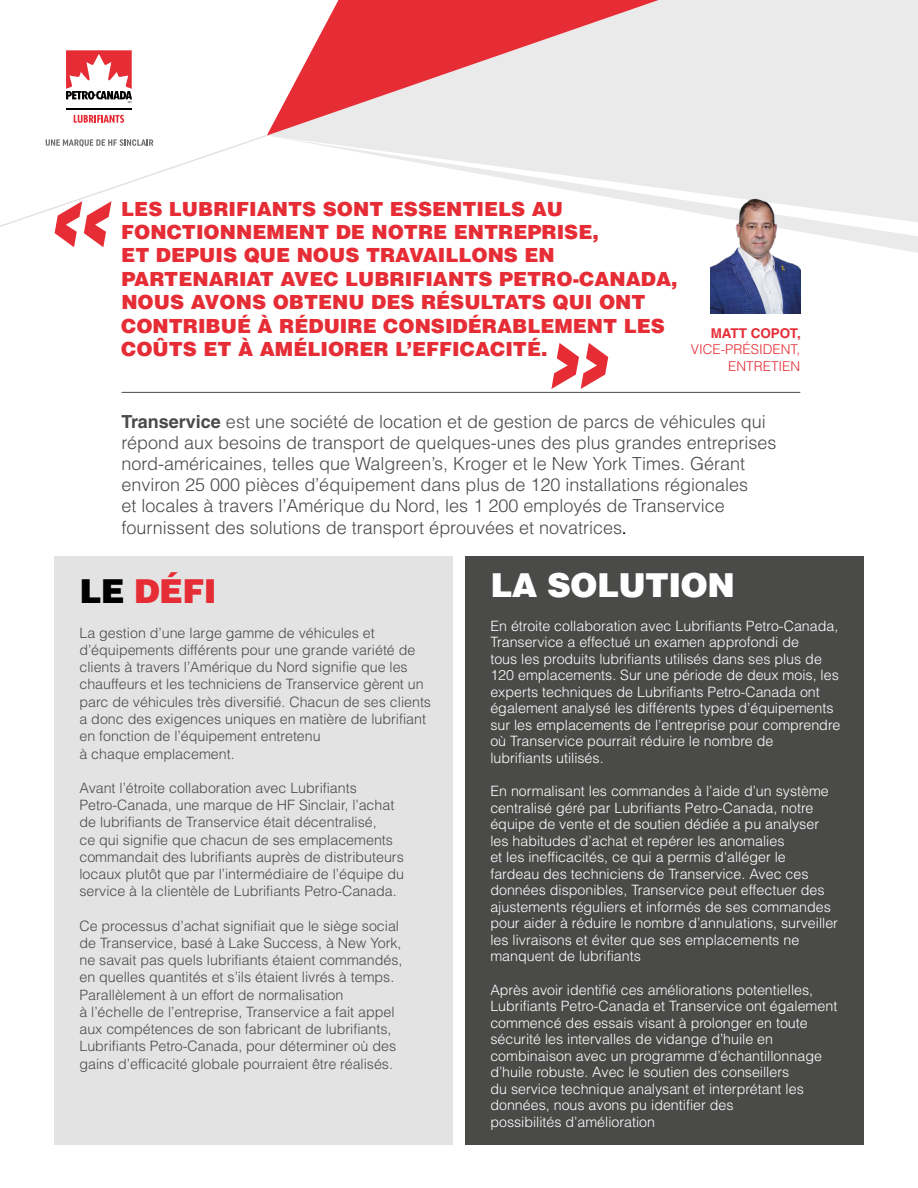
<style>
.page{position:relative;width:918px;height:1188px;background:#fff}
.page>*{position:absolute;margin:0;border:0;box-sizing:border-box;transform-origin:0 0}
.t1{font:italic 900 120px "Helvetica LT Std";color:#e62d36}
.t2{font:900 33px "Helvetica LT Std";letter-spacing:-.02em;color:#fff}
.t3{font:900 33px "Helvetica LT Std";letter-spacing:-.02em;color:#e62d36}
.t4{font:900 19.5px/23.4px "Helvetica LT Std";color:#e62d36}
.t5{font:300 18px/21.1px "Helvetica LT Std";color:#4a4a49}
.t6{font:300 14.25px/16.5px "Helvetica LT Std";color:#fff}
.t7{font:300 14.25px/17.2px "Helvetica LT Std";color:#4a4a49}
.t8{font:300 13.5px/16.5px "Helvetica LT Std";color:#e62d36;text-align:right}
.t9{font:700 13.5px "Helvetica LT Std";color:#e62d36}
.s1{font-weight:700}
.s2{font-family:"Minion Pro";font-weight:400;color:#000}
.s3{color:#000}
.s4{color:#4a4a49}
</style>
<div class="page">
<div style="left:659px;top:0;width:259px;height:136px;background:#eaeaea"></div>
<svg style="left:266px;top:136px;width:652px;height:257px"></svg>
<hr style="left:122px;top:392px;width:678px;height:1px;background:#4a4a49">
<div style="left:54px;top:556px;width:398px;height:589px;background:#e3e3e3"></div>
<div style="left:466px;top:556px;width:398px;height:589px;background:#4a4a49"></div>
<svg style="left:268px;top:136px;width:68px;height:90px"></svg>
<svg style="left:267px;top:0;width:392px;height:136px;background:#ea9fa2"></svg>
<img style="left:711px;top:197px;width:89px;height:116px">
<hr style="left:66px;top:108px;width:66px;height:1px;background:#000">
<svg style="left:74px;top:115px;width:50px;height:8px"></svg>
<svg style="left:66px;top:50px;width:66px;height:53px"></svg>
<svg style="left:0;top:134px;width:268px;height:98px"></svg>
<h1 class="t1" style="left:36px;top:133px;width:82px">«</h1>
<p class="t4" style="left:121px;top:196px;width:558px">LES LUBRIFIANTS SONT ESSENTIELS AU FONCTIONNEMENT DE NOTRE ENTREPRISE,<br>ET DEPUIS QUE NOUS TRAVAILLONS EN PARTENARIAT AVEC LUBRIFIANTS PETRO-CANADA, NOUS AVONS OBTENU DES RÉSULTATS QUI ONT CONTRIBUÉ À RÉDUIRE CONSIDÉRABLEMENT LES COÛTS ET À AMÉLIORER L’EFFICACITÉ.</p>
<h1 class="t1" style="left:536px;top:275px;width:82px">»</h1>
<p class="t9" style="left:711px;top:325px;width:92px">MATT COPOT,</p>
<p class="t8" style="left:691px;top:341px;width:111px">VICE-PRÉSIDENT,<br>ENTRETIEN</p>
<p class="t5" style="left:122px;top:411px;width:656px"><span class="s1">Transervice</span> est une société de location et de gestion de parcs de véhicules qui répond aux besoins de transport de quelques-unes des plus grandes entreprises nord-américaines, telles que Walgreen’s, Kroger et le New York Times. Gérant environ 25 000 pièces d’équipement dans plus de 120 installations régionales<br>et locales à travers l’Amérique du Nord, les 1 200 employés de Transervice fournissent des solutions de transport éprouvées et novatrices<span class="s2">.</span></p>
<h2 class="t3" style="left:79px;top:570px;width:139px"><span class="s3">LE</span> DÉFI</h2>
<p class="t7" style="left:79px;top:624px;width:353px">La gestion d’une large gamme de véhicules et d’équipements différents pour une grande variété de clients à travers l’Amérique du Nord signifie que les chauffeurs et les techniciens de Transervice gèrent un parc de véhicules très diversifié. Chacun de ses clients a donc des exigences uniques en matière de lubrifiant en fonction de l’équipement entretenu<br>à chaque emplacement.</p>
<p class="t7" style="left:79px;top:779px;width:326px">Avant l’étroite collaboration avec Lubrifiants Petro-Canada, une marque de HF Sinclair, l’achat de lubrifiants de Transervice était décentralisé,<br>ce qui signifie que chacun de ses emplacements commandait des lubrifiants auprès de distributeurs locaux plutôt que par l’intermédiaire de l’équipe du service à la clientèle de Lubrifiants Petro-Canada.</p>
<p class="t7" style="left:79px;top:917px;width:325px">Ce processus d’achat signifiait que le siège social de Transervice, basé à Lake Success, à New York, ne savait pas quels lubrifiants étaient commandés, en quelles quantités et s’ils étaient livrés à temps.<br>Parallèlement à un effort de normalisation<br>à l’échelle de l’entreprise, Transervice a fait appel aux compétences de son fabricant de lubrifiants, Lubrifiants Petro-Canada, pour déterminer où des gains d’efficacité globale pourraient être réalisés.</p>
<h2 class="t2" style="left:490px;top:564px;width:246px">LA SOLUTION</h2>
<p class="t6" style="left:490px;top:617px;width:352px">En étroite collaboration avec Lubrifiants Petro-Canada, Transervice a effectué un examen approfondi de<br>tous les produits lubrifiants utilisés dans ses plus de 120 emplacements. Sur une période de deux mois, les experts techniques de Lubrifiants Petro-Canada ont également analysé les différents types d’équipements sur les emplacements de l’entreprise pour comprendre où Transervice pourrait réduire le nombre de<br>lubrifiants utilisés.</p>
<p class="t6" style="left:490px;top:783px;width:349px">En normalisant les commandes à l’aide d’un système centralisé géré par Lubrifiants Petro-Canada, notre équipe de vente et de soutien dédiée a pu analyser les habitudes d’achat et repérer les anomalies<br>et les inefficacités, ce qui a permis d'alléger le fardeau des techniciens de Transervice. Avec ces données disponibles, Transervice peut effectuer des ajustements réguliers et informés de ses commandes pour aider à réduire le nombre d’annulations, surveiller les livraisons et éviter que ses emplacements ne manquent de lubrifiants<span class="s4">.</span></p>
<p class="t6" style="left:490px;top:981px;width:348px">Après avoir identifié ces améliorations potentielles, Lubrifiants Petro-Canada et Transervice ont également commencé des essais visant à prolonger en toute sécurité les intervalles de vidange d’huile en combinaison avec un programme d’échantillonnage d’huile robuste. Avec le soutien des conseillers<br>du service technique analysant et interprétant les données, nous avons pu identifier des<br>possibilités d’amélioration<span class="s4">.</span></p>
</div>
